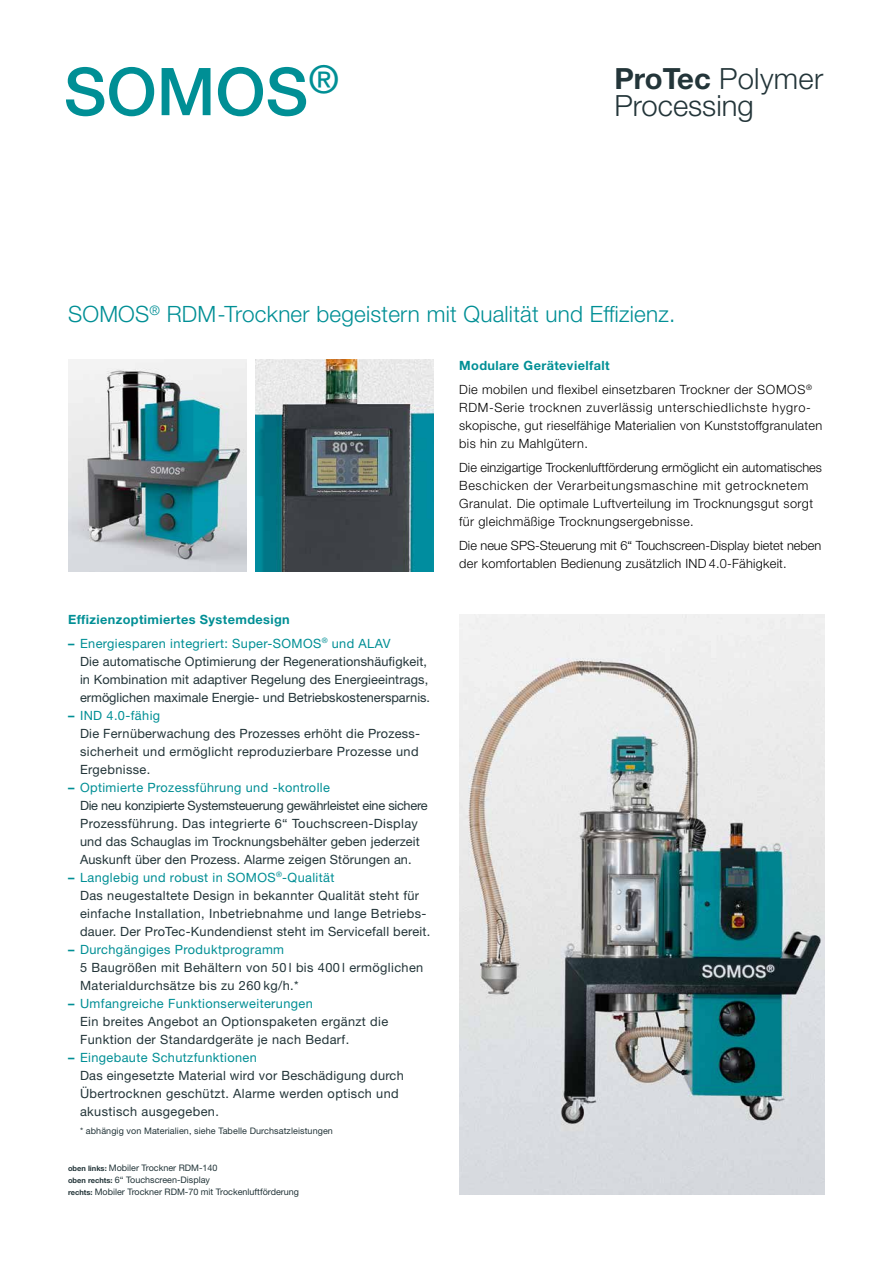
<style>
.page{position:relative;width:893px;height:1263px;background:#fff}
.page>*{position:absolute;margin:0;border:0;box-sizing:border-box;transform-origin:0 0}
.t1{font:500 66px "Helvetica Neue LT Pro";color:#008f95}
.t2{font:500 38.55px "Helvetica Neue LT Pro";color:#008f95}
.t3{font:300 29.25px "Helvetica Neue LT Pro";color:#233539}
.t4{font:300 22.5px "Helvetica Neue LT Pro";letter-spacing:.01em;color:#008f95}
.t5{font:12.75px/18px "Helvetica Neue LT Pro";letter-spacing:.03em;color:#233539}
.t6{font:12.75px/18px "Helvetica Neue LT Pro";letter-spacing:.01em;color:#233539}
.t7{font:300 12.75px/18px "Helvetica Neue LT Pro";letter-spacing:.03em;color:#000}
.t8{font:300 12.75px/18px "Helvetica Neue LT Pro";color:#000}
.t9{font:700 12.75px "Helvetica Neue LT Pro";letter-spacing:.03em;color:#008f95}
.t10{font:9px/12px "Helvetica Neue LT Pro";color:#233539}
.s1{font-weight:700}
.s2{font-weight:700;color:#008f95}
.s3{color:#008f95}
.s4{font-weight:700;font-size:7.5px}
</style>
<div class="page">
<img style="left:68px;top:359px;width:179px;height:213px">
<img style="left:255px;top:359px;width:179px;height:213px">
<img style="left:459px;top:614px;width:366px;height:581px">
<h2 class="t2" style="left:308px;top:56px;width:32px">®</h2>
<h1 class="t1" style="left:64px;top:52px;width:246px">SOMOS</h1>
<h3 class="t3" style="left:614px;top:61px;width:210px"><span class="s1">ProTec</span> Polymer</h3>
<h3 class="t3" style="left:614px;top:88px;width:141px">Processing</h3>
<h3 class="t4" style="left:68px;top:300px;width:609px">SOMOS<sup>®</sup> RDM-Trockner begeistern mit Qualität und Effizienz.</h3>
<p class="t7" style="left:459px;top:353px;width:354px;line-height:24px"><span class="s2">Modulare Gerätevielfalt<br></span>Die mobilen und flexibel einsetzbaren Trockner der SOMOS<sup>®</sup></p>
<p class="t7" style="left:459px;top:398px;width:364px">RDM-Serie trocknen zuverlässig unterschiedlichste hygro&shy;skopische, gut rieselfähige Materialien von Kunststoffgranulaten bis hin zu Mahlgütern.</p>
<p class="t7" style="left:459px;top:458px;width:364px">Die einzigartige Trockenluftförderung ermöglicht ein automatisches Beschicken der Verarbeitungsmaschine mit getrocknetem Granulat. Die optimale Luftverteilung im Trocknungsgut sorgt für gleichmäßige Trocknungsergebnisse.</p>
<p class="t8" style="left:459px;top:536px;width:364px">Die neue SPS-Steuerung mit 6“ Touchscreen-Display bietet neben der komfortablen Bedienung zusätzlich IND4.0-Fähigkeit.</p>
<p class="t9" style="left:68px;top:611px;width:223px">Effizienzoptimiertes Systemdesign</p>
<p class="t6" style="left:80px;top:634px;width:352px;text-indent:-12px"><span class="s2">–</span> <span class="s3">Energiesparen integriert: Super-SOMOS</span><sup>®</sup> <span class="s3">und ALAV<br></span>Die automatische Optimierung der Regenerationshäufigkeit, in Kombination mit adaptiver Regelung des Energieeintrags, ermöglichen maximale Energie- und Betriebskostenersparnis.</p>
<p class="t5" style="left:80px;top:706px;width:342px;text-indent:-12px"><span class="s2">–</span> <span class="s3">IND 4.0-fähig<br></span>Die Fernüberwachung des Prozesses erhöht die Prozess&shy;sicherheit und ermöglicht reproduzierbare Prozesse und Ergebnisse.</p>
<p class="t6" style="left:80px;top:778px;width:349px;text-indent:-12px"><span class="s2">–</span> <span class="s3">Optimierte Prozessführung und -kontrolle<br></span>Die neu konzipierte Systemsteuerung gewährleistet eine sichere Prozessführung. Das integrierte 6“ Touchscreen-Display und das Schauglas im Trocknungsbehälter geben jederzeit Auskunft über den Prozess. Alarme zeigen Störungen an.</p>
<p class="t5" style="left:80px;top:868px;width:352px;text-indent:-12px"><span class="s2">–</span> <span class="s3">Langlebig und robust in SOMOS</span><sup>®</sup><span class="s3">-Qualität<br></span>Das neugestaltete Design in bekannter Qualität steht für einfache Installation, Inbetriebnahme und lange Betriebs&shy;dauer. Der ProTec-Kundendienst steht im Servicefall bereit.</p>
<p class="t5" style="left:80px;top:940px;width:345px;text-indent:-12px"><span class="s2">–</span> <span class="s3">Durchgängiges Produktprogramm<br></span>5 Baugrößen mit Behältern von 50 l bis 400 l ermöglichen<br>Materialdurchsätze bis zu 260 kg/h.*</p>
<p class="t5" style="left:80px;top:994px;width:310px;text-indent:-12px"><span class="s2">–</span> <span class="s3">Umfangreiche Funktionserweiterungen<br></span>Ein breites Angebot an Optionspaketen ergänzt die<br>Funktion der Standardgeräte je nach Bedarf.</p>
<p class="t5" style="left:80px;top:1048px;width:325px;text-indent:-12px"><span class="s2">–</span> <span class="s3">Eingebaute Schutzfunktionen<br></span>Das eingesetzte Material wird vor Beschädigung durch Übertrocknen geschützt. Alarme werden optisch und akustisch ausgegeben.</p>
<p class="t10" style="left:80px;top:1124px;width:254px">* abhängig von Materialien, siehe Tabelle Durchsatzleistungen</p>
<p class="t10" style="left:68px;top:1161px;width:233px"><span class="s4">oben links:</span> Mobiler Trockner RDM-140<br><span class="s4">oben rechts:</span> 6“ Touchscreen-Display<br><span class="s4">rechts:</span> Mobiler Trockner RDM-70 mit Trockenluftförderung</p>
</div>
